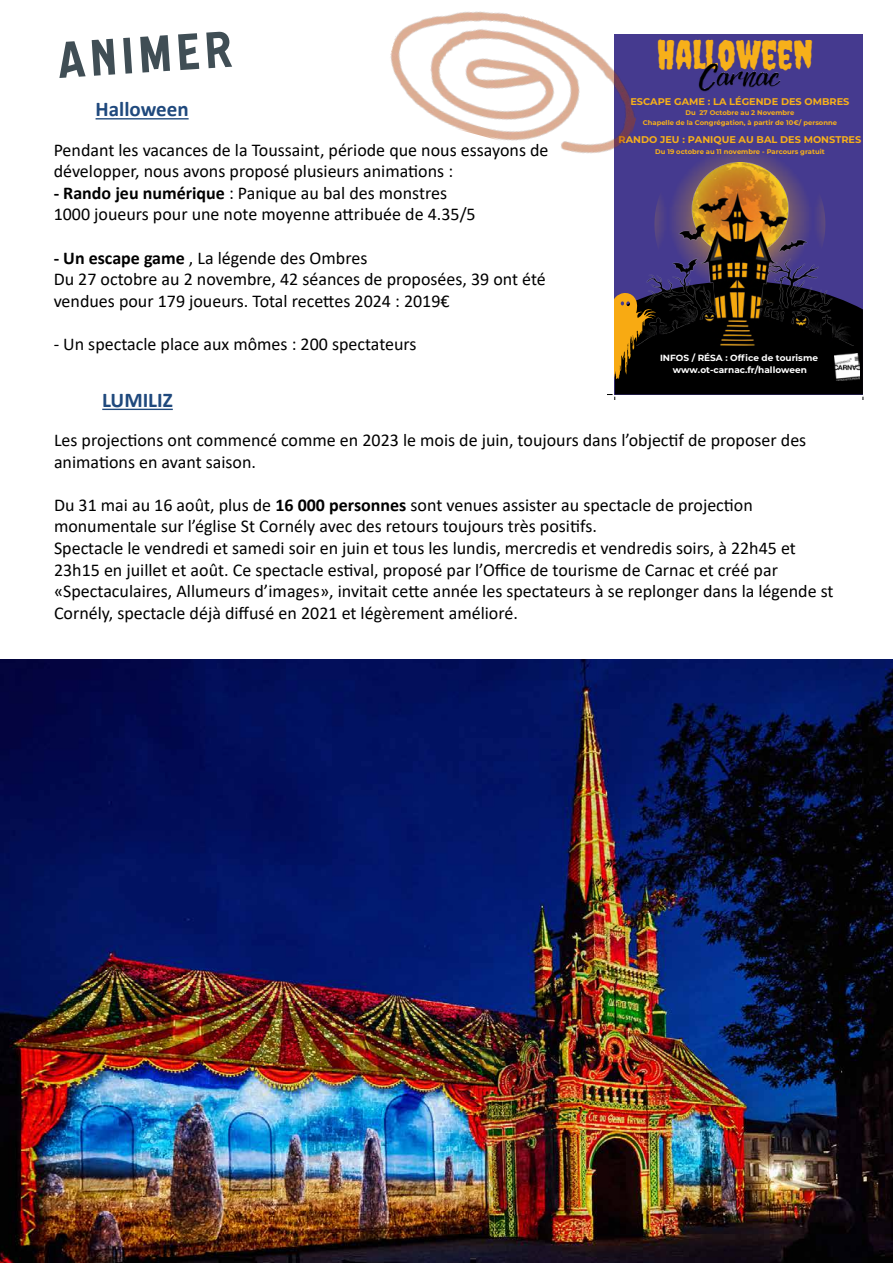
<style>
.page{position:relative;width:893px;height:1263px;background:#fff}
.page>*{position:absolute;margin:0;border:0;box-sizing:border-box;transform-origin:0 0}
.t1{font:700 51px "Playen Sans";color:#404e55}
.t2{font:39.6px "Creepster";color:#f7b01a}
.t3{font:700 21px "Calibri";color:#1f497d}
.t4{font:18px/21.6px "Calibri";color:#000}
.t5{font:700 9.75px "Montserrat";color:#f7b01a}
.t6{font:700 9px/12.3px "Montserrat";color:#fff;text-align:center}
.t7{font:700 6.75px/9.4px "Montserrat";color:#f7b01a;text-align:center}
.s1{font-weight:700}
</style>
<div class="page">
<hr style="left:102px;top:409px;width:71px;height:1px;background:#1f497d">
<img style="left:0;top:659px;width:893px;height:604px">
<hr style="left:96px;top:118px;width:93px;height:1px;background:#1f497d">
<div style="left:615px;top:34px;width:248px;height:360px;background:#453a8f"></div>
<img style="left:698px;top:63px;width:83px;height:29px">
<svg style="left:607px;top:139px;width:257px;height:261px"></svg>
<img style="left:390px;top:11px;width:264px;height:162px">
<h1 class="t1" style="left:56px;top:33px;width:177px;rotate:-4deg">ANIMER</h1>
<p class="t3" style="left:96px;top:95px;width:95px">Halloween</p>
<p class="t4" style="left:54px;top:138px;width:496px">Pendant les vacances de la Toussaint, période que nous essayons de développer, nous avons proposé plusieurs animations :</p>
<p class="t4" style="left:54px;top:181px;width:424px"><span class="s1">- Rando jeu numérique</span> : Panique au bal des monstres<br>1000 joueurs pour une note moyenne attribuée de 4.35/5</p>
<p class="t4" style="left:54px;top:246px;width:494px"><span class="s1">- Un escape game</span> , La légende des Ombres<br>Du 27 octobre au 2 novembre, 42 séances de proposées, 39 ont été vendues pour 179 joueurs. Total recettes 2024 : 2019€</p>
<p class="t4" style="left:54px;top:333px;width:364px">- Un spectacle place aux mômes : 200 spectateurs</p>
<h2 class="t2" style="left:657px;top:31px;width:158px">HALLOWEEN</h2>
<p class="t5" style="left:630px;top:95px;width:221px">ESCAPE GAME : LA LÉGENDE DES OMBRES</p>
<p class="t5" style="left:619px;top:133px;width:244px">RANDO JEU : PANIQUE AU BAL DES MONSTRES</p>
<p class="t7" style="left:655px;top:146px;width:171px">Du 19 octobre au 11 novembre - Parcours gratuit</p>
<p class="t7" style="left:643px;top:108px;width:196px">Du 27 Octobre au 2 Novembre<br>Chapelle de la Congrégation, à partir de 10€/ personne</p>
<p class="t6" style="left:660px;top:351px;width:159px">INFOS / RÉSA : Office de tourisme www.ot-carnac.fr/halloween</p>
<p class="t3" style="left:102px;top:385px;width:72px">LUMILIZ</p>
<p class="t4" style="left:54px;top:429px;width:754px">Les projections ont commencé comme en 2023 le mois de juin, toujours dans l’objectif de proposer des animations en avant saison.</p>
<p class="t4" style="left:54px;top:494px;width:781px">Du 31 mai au 16 août, plus de <span class="s1">16 000 personnes</span> sont venues assister au spectacle de projection monumentale sur l’église St Cornély avec des retours toujours très positifs.<br>Spectacle le vendredi et samedi soir en juin et tous les lundis, mercredis et vendredis soirs, à 22h45 et 23h15 en juillet et août. Ce spectacle estival, proposé par l’Office de tourisme de Carnac et créé par «Spectaculaires, Allumeurs d’images», invitait cette année les spectateurs à se replonger dans la légende st Cornély, spectacle déjà diffusé en 2021 et légèrement amélioré.</p>
</div>
